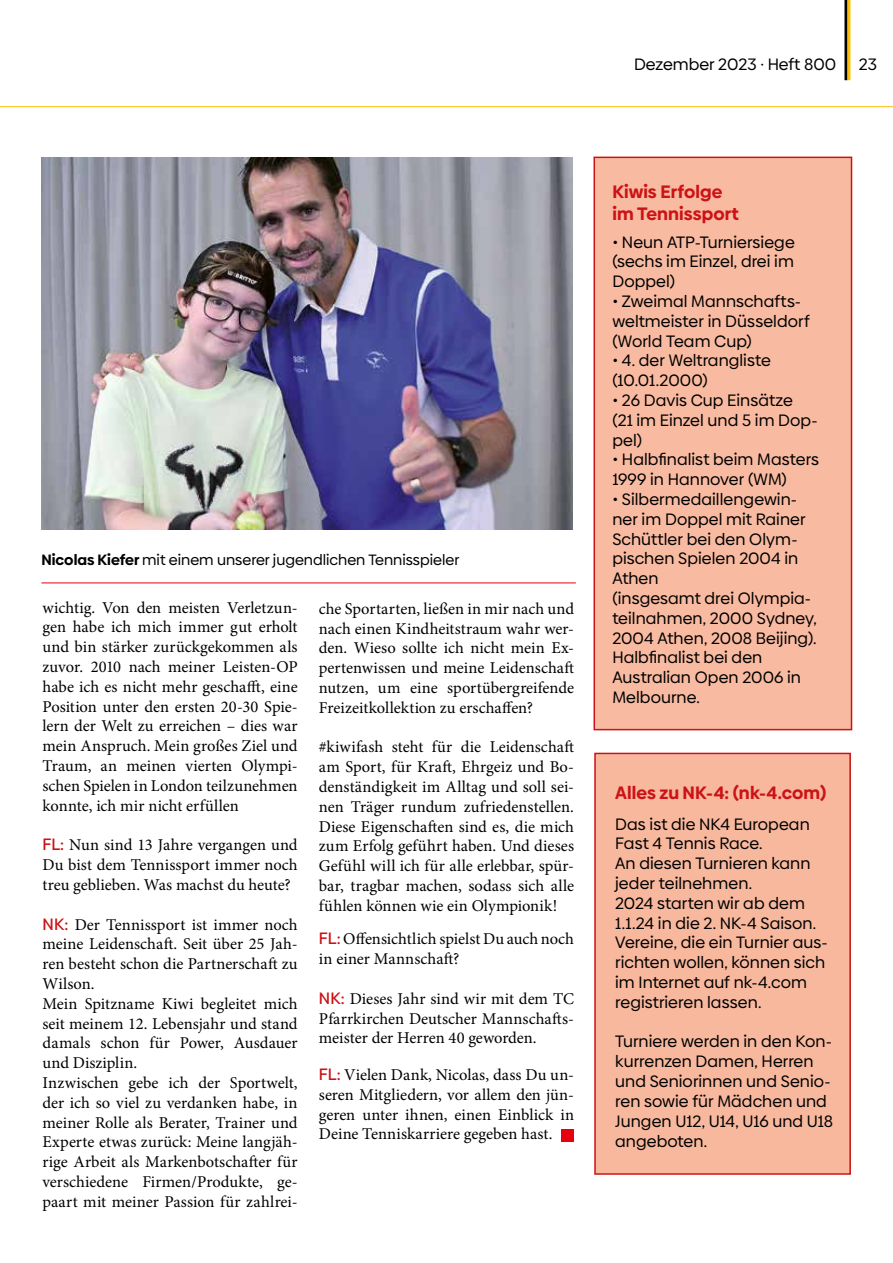
<style>
.page{position:relative;width:893px;height:1263px;background:#fff}
.page>*{position:absolute;margin:0;border:0;box-sizing:border-box;transform-origin:0 0}
.t1{font:700 18px/21.6px "Biennale";letter-spacing:.005em;color:#cc1216}
.t2{font:16.5px/19.8px "Minion Pro";color:#000;text-align:justify}
.t3{font:16.5px/19.8px "Biennale";letter-spacing:.005em;color:#000}
.t4{font:15px "Biennale";color:#000}
.s1{font-weight:700}
.s2{font-family:"Biennale";font-weight:500;color:#cc1216}
</style>
<div class="page">
<hr style="left:844px;top:0;width:3px;height:80px;background:#000">
<hr style="left:847px;top:0;width:3px;height:80px;background:#fdbf00">
<hr style="left:0;top:106px;width:893px;height:1px;background:#fdbf00">
<div style="left:594px;top:157px;width:257px;height:573px;background:#f8baa0"></div>
<div style="left:593px;top:157px;width:259px;height:573px;border:2px solid #cc1216"></div>
<img style="left:41px;top:158px;width:532px;height:371px">
<hr style="left:41px;top:582px;width:535px;height:1px;background:#e7000e">
<div style="left:595px;top:753px;width:255px;height:421px;background:#f7b89e"></div>
<div style="left:594px;top:753px;width:257px;height:422px;border:2px solid #cc1216"></div>
<div style="left:561px;top:1129px;width:13px;height:12px;background:#e7000e"></div>
<p class="t3" style="left:634px;top:55px;width:204px">Dezember 2023 · Heft 800</p>
<p class="t3" style="left:859px;top:55px;width:20px">23</p>
<p class="t4" style="left:41px;top:550px;width:419px"><span class="s1">Nicolas Kiefer</span> mit einem unserer jugendlichen Tennisspieler</p>
<p class="t2" style="left:43px;top:597px;width:257px">wichtig. Von den meisten Verletzun&shy;gen habe ich mich immer gut erholt und bin stärker zurückgekommen als zuvor. 2010 nach meiner Leisten-OP habe ich es nicht mehr geschafft, eine Position unter den ersten 20-30 Spie&shy;lern der Welt zu erreichen – dies war mein Anspruch. Mein großes Ziel und Traum, an meinen vierten Olympi&shy;schen Spielen in London teilzunehmen konnte, ich mir nicht erfüllen</p>
<p class="t2" style="left:43px;top:835px;width:257px"><span class="s2">FL:</span> Nun sind 13 Jahre vergangen und Du bist dem Tennissport immer noch treu geblieben. Was machst du heute?</p>
<p class="t2" style="left:43px;top:914px;width:257px;text-align:left"><span class="s2">NK:</span> Der Tennissport ist immer noch meine Leidenschaft. Seit über 25 Jah&shy;ren besteht schon die Partnerschaft zu Wilson.<br>Mein Spitzname Kiwi begleitet mich seit meinem 12. Lebensjahr und stand damals schon für Power, Ausdauer und Disziplin.<br>Inzwischen gebe ich der Sportwelt, der ich so viel zu verdanken habe, in meiner Rolle als Berater, Trainer und Experte etwas zurück: Meine langjäh&shy;rige Arbeit als Markenbotschafter für verschiedene Firmen/Produkte, ge&shy;paart mit meiner Passion für zahlrei-</p>
<p class="t2" style="left:319px;top:599px;width:257px">che Sportarten, ließen in mir nach und nach einen Kindheitstraum wahr wer&shy;den. Wieso sollte ich nicht mein Ex&shy;pertenwissen und meine Leidenschaft nutzen, um eine sportübergreifende Freizeitkollektion zu erschaffen?</p>
<p class="t2" style="left:319px;top:737px;width:257px">#kiwifash steht für die Leidenschaft am Sport, für Kraft, Ehrgeiz und Bo&shy;denständigkeit im Alltag und soll sei&shy;nen Träger rundum zufriedenstellen.<br>Diese Eigenschaften sind es, die mich zum Erfolg geführt haben. Und dieses Gefühl will ich für alle erlebbar, spür&shy;bar, tragbar machen, sodass sich alle fühlen können wie ein Olympionik!</p>
<p class="t2" style="left:319px;top:929px;width:257px"><span class="s2">FL:</span> Offensichtlich spielst Du auch noch in einer Mannschaft?</p>
<p class="t2" style="left:319px;top:989px;width:257px"><span class="s2">NK:</span> Dieses Jahr sind wir mit dem TC Pfarrkirchen Deutscher Mannschafts&shy;meister der Herren 40 geworden.</p>
<p class="t2" style="left:319px;top:1065px;width:257px"><span class="s2">FL:</span> Vielen Dank, Nicolas, dass Du un&shy;seren Mitgliedern, vor allem den jün&shy;geren unter ihnen, einen Einblick in Deine Tenniskarriere gegeben hast.</p>
<p class="t1" style="left:612px;top:181px;width:128px">Kiwis Erfolge im Tennissport</p>
<p class="t3" style="left:612px;top:232px;width:184px;text-align:justify">• Neun ATP-Turniersiege (sechs im Einzel, drei im Doppel)</p>
<p class="t3" style="left:612px;top:291px;width:199px">• Zweimal Mannschafts&shy;weltmeister in Düsseldorf (World Team Cup)</p>
<p class="t3" style="left:612px;top:351px;width:160px">• 4. der Weltrangliste (10.01.2000)</p>
<p class="t3" style="left:612px;top:390px;width:207px">• 26 Davis Cup Einsätze<br>(21 im Einzel und 5 im Dop&shy;pel)</p>
<p class="t3" style="left:612px;top:450px;width:208px">• Halbfinalist beim Masters<br>1999 in Hannover (WM)</p>
<p class="t3" style="left:612px;top:489px;width:206px">• Silbermedaillengewin&shy;ner im Doppel mit Rainer<br>Schüttler bei den Olym&shy;pischen Spielen 2004 in<br>Athen<br>(insgesamt drei Olympia&shy;teilnahmen, 2000 Sydney,<br>2004 Athen, 2008 Beijing).<br>Halbfinalist bei den<br>Australian Open 2006 in<br>Melbourne.</p>
<p class="t1" style="left:615px;top:782px;width:213px">Alles zu NK-4: (nk-4.com)</p>
<p class="t3" style="left:615px;top:814px;width:214px">Das ist die NK4 European<br>Fast 4 Tennis Race.<br>An diesen Turnieren kann jeder teilnehmen.<br>2024 starten wir ab dem<br>1.1.24 in die 2. NK-4 Saison.<br>Vereine, die ein Turnier aus&shy;richten wollen, können sich im Internet auf nk-4.com registrieren lassen.</p>
<p class="t3" style="left:615px;top:1032px;width:219px">Turniere werden in den Kon&shy;kurrenzen Damen, Herren und Seniorinnen und Senio&shy;ren sowie für Mädchen und<br>Jungen U12, U14, U16 und U18 angeboten.</p>
</div>
